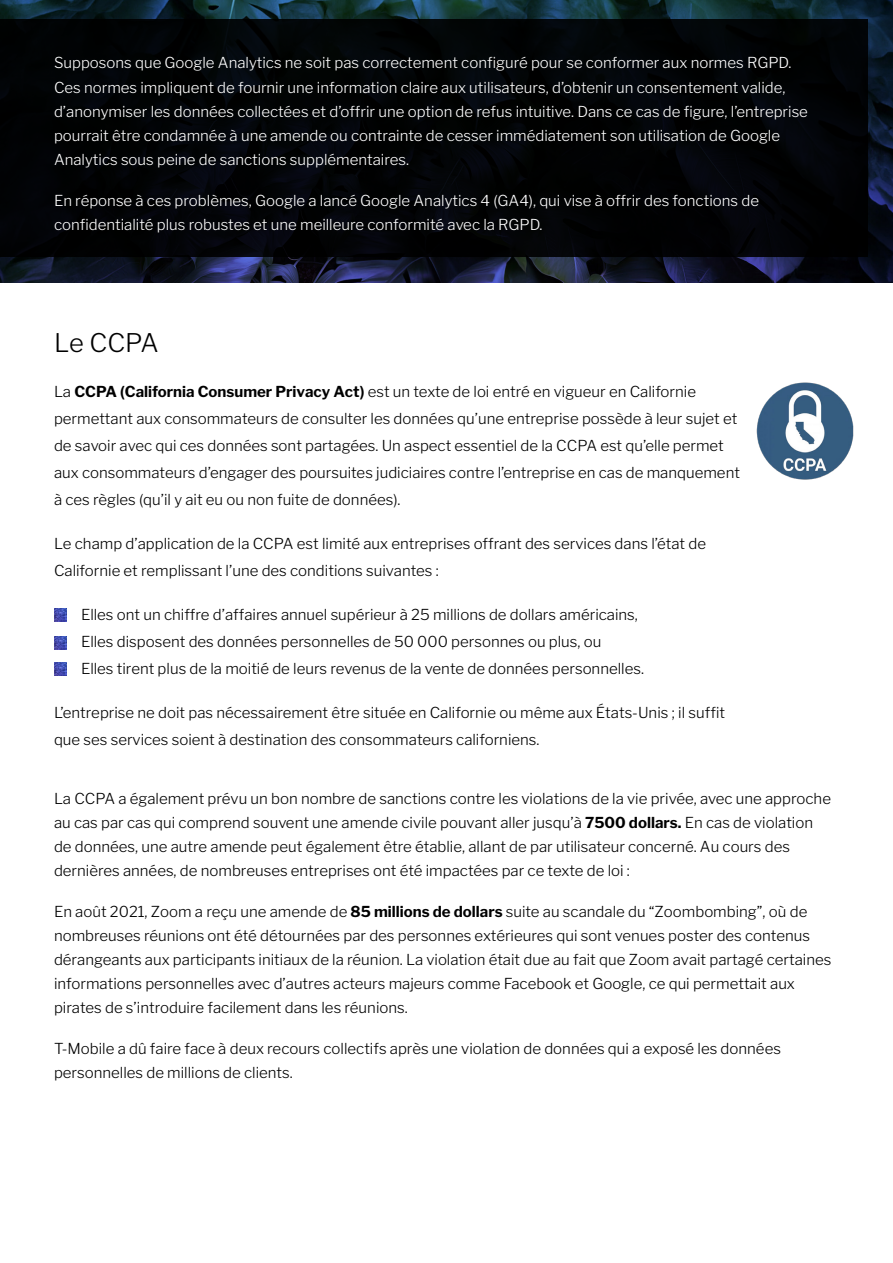
<style>
.page{position:relative;width:893px;height:1263px;background:#fff}
.page>*{position:absolute;margin:0;border:0;box-sizing:border-box;transform-origin:0 0}
.t1{font:300 25.5px "Libre Franklin";color:#000}
.t2{font:300 15px/27px "Libre Franklin";color:#000}
.t3{font:300 15px/24px "Libre Franklin";color:#fff}
.s1{font-weight:700}
</style>
<div class="page">
<img style="left:0;top:0;width:893px;height:283px">
<div style="left:0;top:19px;width:867px;height:238px;background:#000"></div>
<img style="left:756px;top:382px;width:98px;height:98px">
<svg style="left:54px;top:608px;width:13px;height:13px"></svg>
<svg style="left:54px;top:636px;width:13px;height:13px"></svg>
<svg style="left:54px;top:663px;width:13px;height:13px"></svg>
<p class="t3" style="left:54px;top:51px;width:755px">Supposons que Google Analytics ne soit pas correctement configuré pour se conformer aux normes RGPD.<br>Ces normes impliquent de fournir une information claire aux utilisateurs, d’obtenir un consentement valide, d’anonymiser les données collectées et d’offrir une option de refus intuitive. Dans ce cas de figure, l’entreprise pourrait être condamnée à une amende ou contrainte de cesser immédiatement son utilisation de Google Analytics sous peine de sanctions supplémentaires.</p>
<p class="t3" style="left:54px;top:188px;width:706px">En réponse à ces problèmes, Google a lancé Google Analytics 4 (GA4), qui vise à offrir des fonctions de confidentialité plus robustes et une meilleure conformité avec la RGPD.</p>
<h1 class="t1" style="left:54px;top:327px;width:106px">Le CCPA</h1>
<p class="t2" style="left:54px;top:378px;width:687px">La <span class="s1">CCPA (California Consumer Privacy Act)</span> est un texte de loi entré en vigueur en Californie permettant aux consommateurs de consulter les données qu’une entreprise possède à leur sujet et de savoir avec qui ces données sont partagées. Un aspect essentiel de la CCPA est qu’elle permet aux consommateurs d’engager des poursuites judiciaires contre l’entreprise en cas de manquement à ces règles (qu’il y ait eu ou non fuite de données).</p>
<p class="t2" style="left:54px;top:530px;width:653px">Le champ d’application de la CCPA est limité aux entreprises offrant des services dans l’état de<br>Californie et remplissant l’une des conditions suivantes :</p>
<p class="t2" style="left:81px;top:601px;width:564px;text-indent:-27px">• Elles ont un chiffre d’affaires annuel supérieur à 25 millions de dollars américains,<br>Elles disposent des données personnelles de 50 000 personnes ou plus, ou<br>Elles tirent plus de la moitié de leurs revenus de la vente de données personnelles.</p>
<p class="t2" style="left:54px;top:699px;width:672px">L’entreprise ne doit pas nécessairement être située en Californie ou même aux États-Unis ; il suffit que ses services soient à destination des consommateurs californiens.</p>
<p class="t2" style="left:54px;top:786px;width:778px;line-height:24px">La CCPA a également prévu un bon nombre de sanctions contre les violations de la vie privée, avec une approche au cas par cas qui comprend souvent une amende civile pouvant aller jusqu’à <span class="s1">7500 dollars.</span> En cas de violation de données, une autre amende peut également être établie, allant de par utilisateur concerné. Au cours des dernières années, de nombreuses entreprises ont été impactées par ce texte de loi :</p>
<p class="t2" style="left:54px;top:899px;width:779px;line-height:24px">En août 2021, Zoom a reçu une amende de <span class="s1">85 millions de dollars</span> suite au scandale du “Zoombombing”, où de nombreuses réunions ont été détournées par des personnes extérieures qui sont venues poster des contenus dérangeants aux participants initiaux de la réunion. La violation était due au fait que Zoom avait partagé certaines informations personnelles avec d’autres acteurs majeurs comme Facebook et Google, ce qui permettait aux pirates de s’introduire facilement dans les réunions.</p>
<p class="t2" style="left:54px;top:1036px;width:728px;line-height:24px">T-Mobile a dû faire face à deux recours collectifs après une violation de données qui a exposé les données personnelles de millions de clients.</p>
</div>
